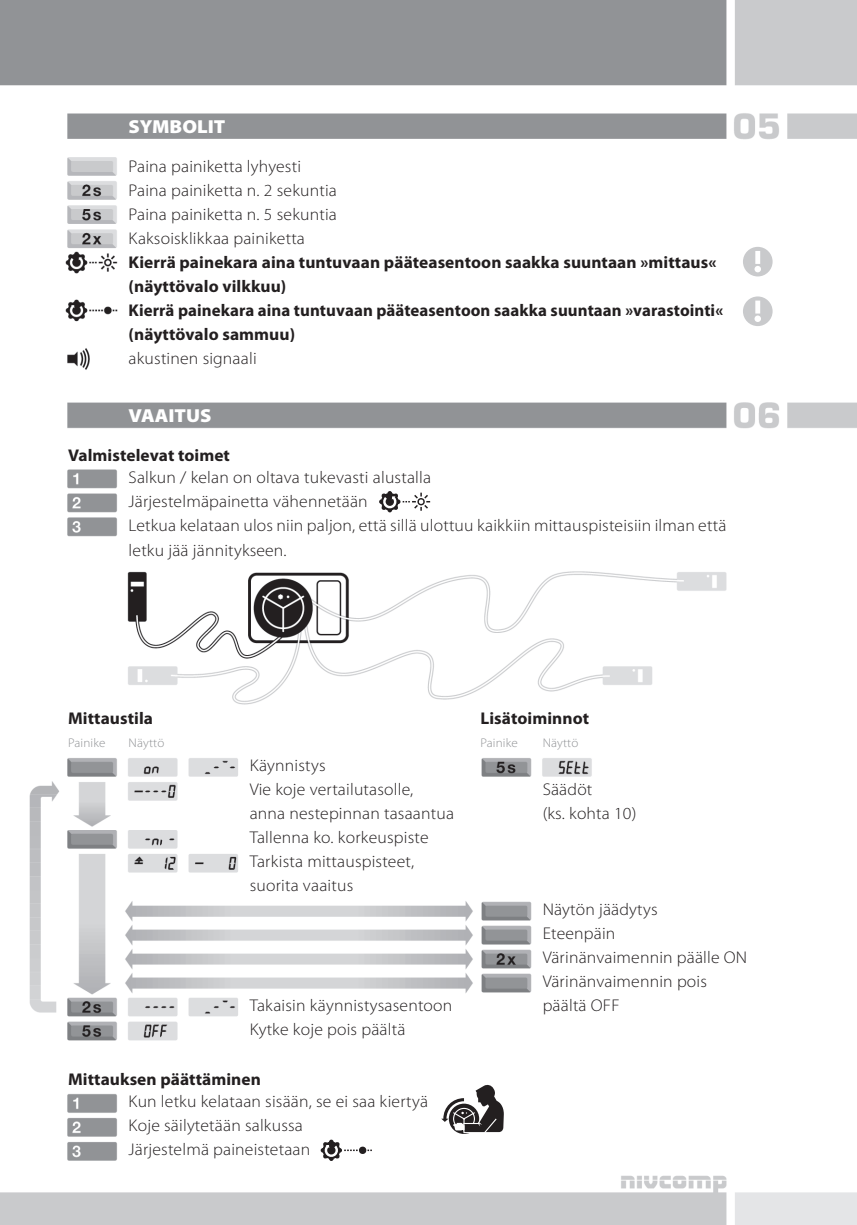
<style>
.page{position:relative;width:857px;height:1225px;background:#fff}
.page>*{position:absolute;margin:0;border:0;box-sizing:border-box;transform-origin:0 0}
.t1{font:900 18.8px "Myriad Pro";color:#fff;scale:1.07 1}
.t2{font:300 17px/24px "Myriad Pro";letter-spacing:.01em;color:#231f20;scale:1.04 1}
.t3{font:700 17px/24px "Myriad Pro";letter-spacing:.005em;color:#231f20}
.t4{font:300 12.6px "Myriad Pro";letter-spacing:.01em;color:#919396;scale:1.04 1}
</style>
<div class="page">
<img style="left:0;top:0;width:856px;height:1225px">
<svg style="left:379px;top:491px;width:51px;height:21px"></svg>
<svg style="left:441px;top:1084px;width:62px;height:50px"></svg>
<svg style="left:320px;top:1139px;width:51px;height:22px"></svg>
<svg style="left:742px;top:247px;width:30px;height:29px"></svg>
<svg style="left:742px;top:296px;width:30px;height:30px"></svg>
<p class="t1" style="left:129px;top:114px;width:92px">SYMBOLIT</p>
<p class="t2" style="left:129px;top:154px;width:202px">Paina painiketta lyhyesti<br>Paina painiketta n. 2 sekuntia<br>Paina painiketta n. 5 sekuntia<br>Kaksoisklikkaa painiketta</p>
<p class="t3" style="left:129px;top:250px;width:595px">Kierrä painekara aina tuntuvaan pääteasentoon saakka suuntaan »mittaus« (näyttövalo vilkkuu)<br>Kierrä painekara aina tuntuvaan pääteasentoon saakka suuntaan »varastointi« (näyttövalo sammuu)</p>
<p class="t2" style="left:129px;top:346px;width:124px">akustinen signaali</p>
<p class="t1" style="left:129px;top:403px;width:79px">VAAITUS</p>
<p class="t3" style="left:68px;top:442px;width:163px">Valmistelevat toimet</p>
<p class="t2" style="left:129px;top:465px;width:576px">Salkun / kelan on oltava tukevasti alustalla<br>Järjestelmäpainetta vähennetään<br>Letkua kelataan ulos niin paljon, että sillä ulottuu kaikkiin mittauspisteisiin ilman että letku jää jännitykseen.</p>
<p class="t3" style="left:68px;top:705px;width:86px">Mittaustila</p>
<p class="t3" style="left:480px;top:705px;width:110px">Lisätoiminnot</p>
<p class="t2" style="left:249px;top:753px;width:198px">Käynnistys<br>Vie koje vertailutasolle,<br>anna nestepinnan tasaantua<br>Tallenna ko. korkeuspiste<br>Tarkista mittauspisteet, suorita vaaitus</p>
<p class="t4" style="left:68px;top:735px;width:38px">Painike</p>
<p class="t4" style="left:129px;top:735px;width:36px">Näyttö</p>
<p class="t4" style="left:480px;top:735px;width:38px">Painike</p>
<p class="t4" style="left:542px;top:735px;width:36px">Näyttö</p>
<p class="t2" style="left:542px;top:777px;width:92px">Säädöt<br>(ks. kohta 10)</p>
<p class="t2" style="left:249px;top:993px;width:196px">Takaisin käynnistysasentoon<br>Kytke koje pois päältä</p>
<p class="t3" style="left:68px;top:1066px;width:194px">Mittauksen päättäminen</p>
<p class="t2" style="left:129px;top:1089px;width:289px">Kun letku kelataan sisään, se ei saa kiertyä<br>Koje säilytetään salkussa<br>Järjestelmä paineistetaan</p>
<p class="t2" style="left:542px;top:897px;width:198px">Näytön jäädytys<br>Eteenpäin<br>Värinänvaimennin päälle ON<br>Värinänvaimennin pois päältä OFF</p>
</div>
